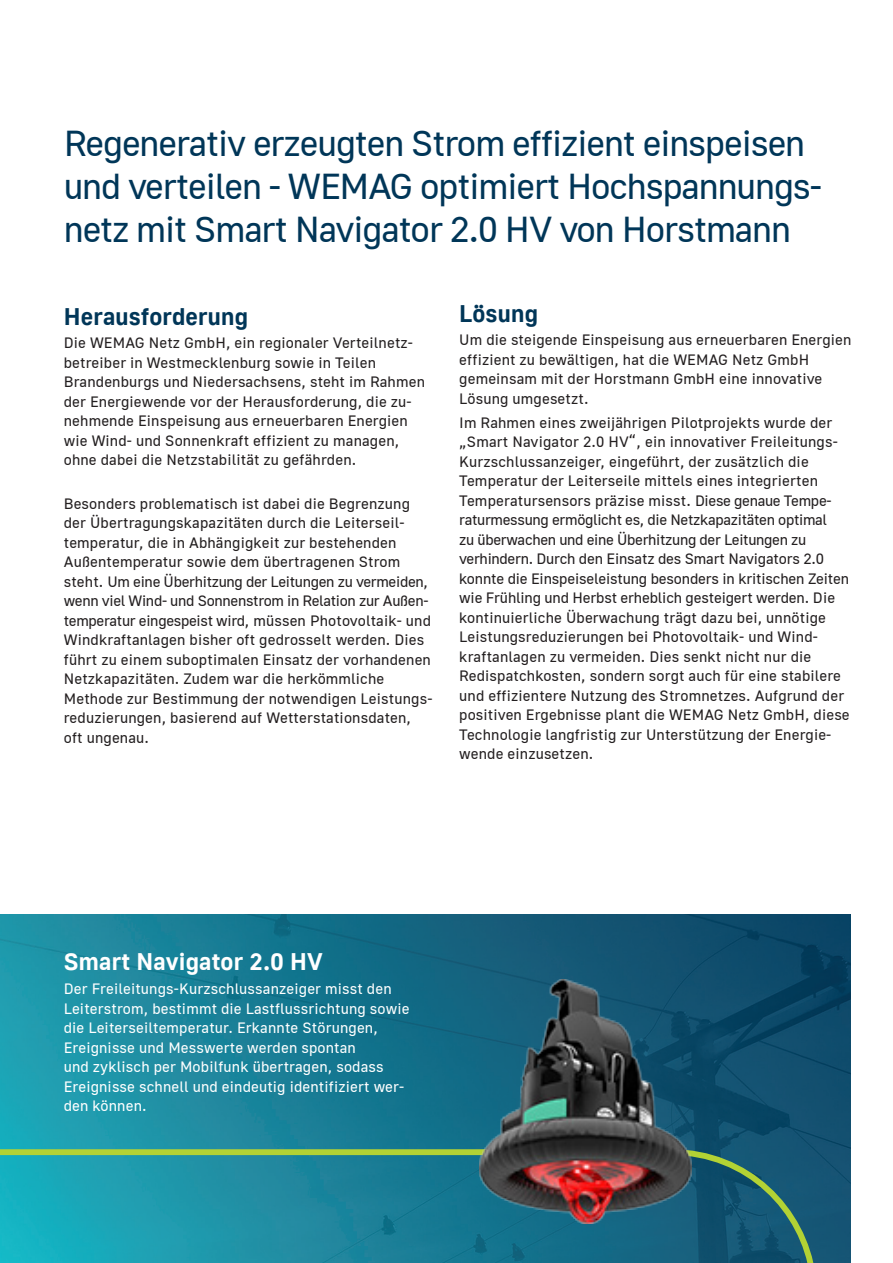
<style>
.page{position:relative;width:893px;height:1263px;background:#fff}
.page>*{position:absolute;margin:0;border:0;box-sizing:border-box;transform-origin:0 0}
.Headline{font:36px/43.2px "Golos UI";letter-spacing:-.03em;color:#003658}
.Fließtext_Headline{font:700 24px "Golos UI";letter-spacing:.01em;color:#003658}
.Fließtext_Headline_Negativ{font:700 24px "Golos UI";letter-spacing:.01em;color:#fff}
.Fließtext{font:15px/19.5px "Golos UI";letter-spacing:.01em;color:#231f20}
.Fließtext_Negativ{font:15px/19.5px "Golos UI";letter-spacing:.01em;color:#fff}
</style>
<div class="page">
<img style="left:0;top:915px;width:850px;height:348px">
<svg style="left:0;top:1146px;width:820px;height:117px;background:#208594"></svg>
<img style="left:480px;top:979px;width:211px;height:244px">
<p class="Headline" style="left:64px;top:121px;width:760px">Regenerativ erzeugten Strom effizient einspeisen und verteilen - WEMAG optimiert Hochspannungs&shy;netz mit Smart Navigator 2.0 HV von Horstmann</p>
<p class="Fließtext_Headline" style="left:64px;top:302px;width:186px">Herausforderung</p>
<p class="Fließtext" style="left:64px;top:333px;width:363px">Die WEMAG Netz GmbH, ein regionaler Verteilnetz&shy;betreiber in Westmecklenburg sowie in Teilen Brandenburgs und Niedersachsens, steht im Rahmen der Energiewende vor der Herausforderung, die zu&shy;nehmende Einspeisung aus erneuerbaren Energien wie Wind- und Sonnenkraft effizient zu managen, ohne dabei die Netzstabilität zu gefährden.</p>
<p class="Fließtext" style="left:64px;top:493px;width:370px">Besonders problematisch ist dabei die Begrenzung der Übertragungskapazitäten durch die Leiterseil&shy;temperatur, die in Abhängigkeit zur bestehenden Außentemperatur sowie dem übertragenen Strom steht. Um eine Überhitzung der Leitungen zu vermeiden, wenn viel Wind- und Sonnenstrom in Relation zur Außen&shy;temperatur eingespeist wird, müssen Photovoltaik- und Windkraftanlagen bisher oft gedrosselt werden. Dies führt zu einem suboptimalen Einsatz der vorhandenen Netzkapazitäten. Zudem war die herkömmliche Methode zur Bestimmung der notwendigen Leistungs&shy;reduzierungen, basierend auf Wetterstationsdaten, oft ungenau.</p>
<p class="Fließtext_Headline" style="left:459px;top:299px;width:80px">Lösung</p>
<p class="Fließtext" style="left:459px;top:330px;width:394px">Um die steigende Einspeisung aus erneuerbaren Energien effizient zu bewältigen, hat die WEMAG Netz GmbH gemeinsam mit der Horstmann GmbH eine innovative Lösung umgesetzt.</p>
<p class="Fließtext" style="left:459px;top:412px;width:392px">Im Rahmen eines zweijährigen Pilotprojekts wurde der „Smart Navigator 2.0 HV“, ein innovativer Freileitungs-Kurzschlussanzeiger, eingeführt, der zusätzlich die Temperatur der Leiterseile mittels eines integrierten Temperatursensors präzise misst. Diese genaue Tempe&shy;raturmessung ermöglicht es, die Netzkapazitäten optimal<br>zu überwachen und eine Überhitzung der Leitungen zu verhindern. Durch den Einsatz des Smart Navigators 2.0 konnte die Einspeiseleistung besonders in kritischen Zeiten wie Frühling und Herbst erheblich gesteigert werden. Die kontinuierliche Überwachung trägt dazu bei, unnötige Leistungsreduzierungen bei Photovoltaik- und Wind&shy;kraftanlagen zu vermeiden. Dies senkt nicht nur die Redispatchkosten, sondern sorgt auch für eine stabilere und effizientere Nutzung des Stromnetzes. Aufgrund der positiven Ergebnisse plant die WEMAG Netz GmbH, diese Technologie langfristig zur Unterstützung der Energie&shy;wende einzusetzen.</p>
<p class="Fließtext_Headline_Negativ" style="left:64px;top:948px;width:261px">Smart Navigator 2.0 HV</p>
<p class="Fließtext_Negativ" style="left:64px;top:979px;width:347px">Der Freileitungs-Kurzschlussanzeiger misst den Leiterstrom, bestimmt die Lastflussrichtung sowie die Leiterseiltemperatur. Erkannte Störungen, Ereignisse und Messwerte werden spontan<br>und zyklisch per Mobilfunk übertragen, sodass Ereignisse schnell und eindeutig identifiziert wer&shy;den können.</p>
</div>
